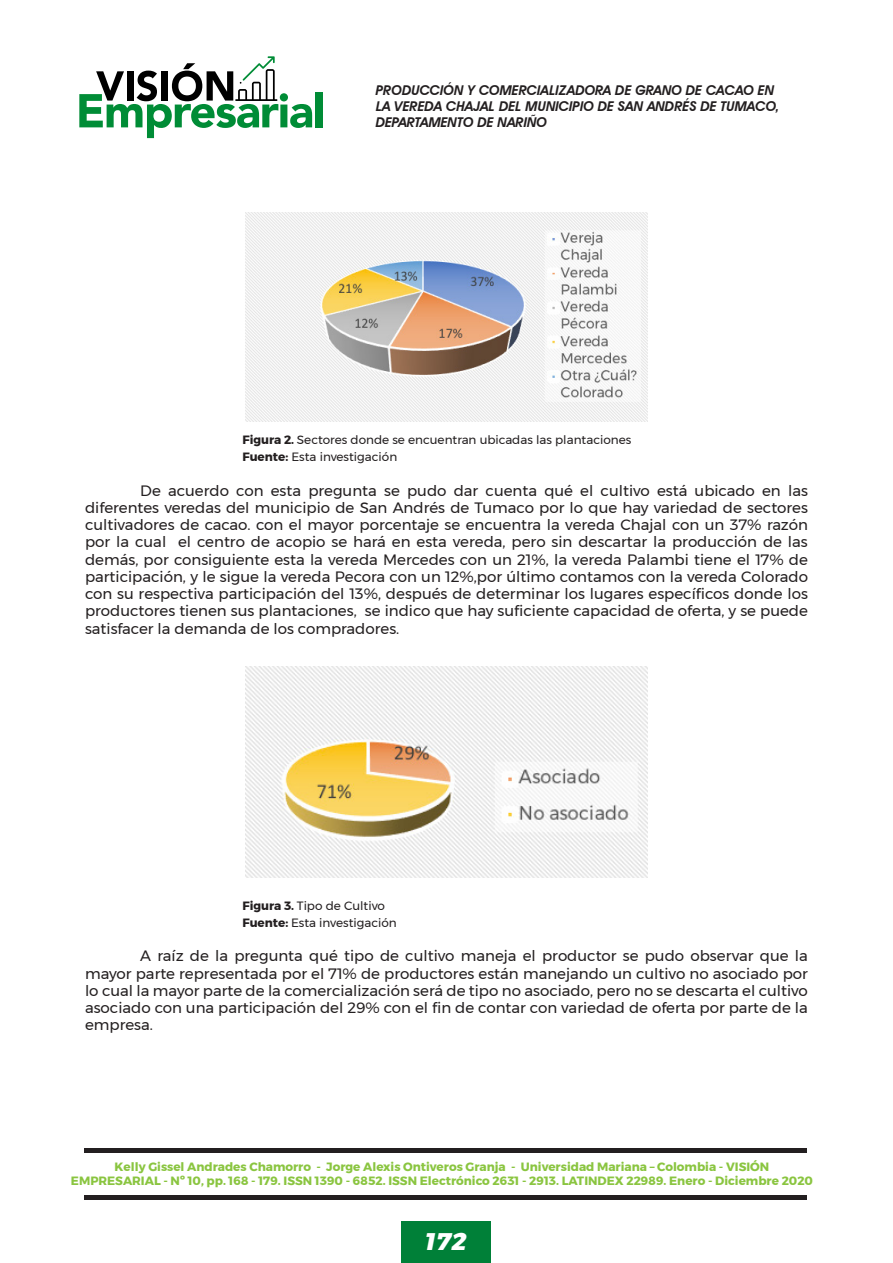
<style>
.page{position:relative;width:893px;height:1263px;background:#fff}
.page>*{position:absolute;margin:0;border:0;box-sizing:border-box;transform-origin:0 0}
.t1{font:italic 800 24px "Montserrat";color:#fff}
.t2{font:15px/17.2px "Montserrat";color:#231f20;text-align:justify}
.t3{font:italic 600 13.5px/16.2px "Avant Garde IT Cby BT";color:#231f20}
.t4{font:700 12px/13.5px "Montserrat";color:#8ac540;text-align:center}
.t5{font:12px "Montserrat";color:#231f20}
.s1{font-weight:700}
</style>
<div class="page">
<div style="left:401px;top:1222px;width:89px;height:41px;background:#008038"></div>
<hr style="left:84px;top:1148px;width:723px;height:4px;background:#231f20">
<hr style="left:84px;top:1195px;width:723px;height:4px;background:#231f20">
<div style="left:315px;top:92px;width:8px;height:35px;background:#008c36"></div>
<svg style="left:79px;top:56px;width:233px;height:82px"></svg>
<img style="left:246px;top:213px;width:401px;height:208px">
<img style="left:246px;top:666px;width:401px;height:211px">
<p class="t3" style="left:376px;top:82px;width:405px">PRODUCCIÓN Y COMERCIALIZADORA DE GRANO DE CACAO EN<br>LA VEREDA CHAJAL DEL MUNICIPIO DE SAN ANDRÉS DE TUMACO,<br>DEPARTAMENTO DE NARIÑO</p>
<p class="t5" style="left:242px;top:430px;width:390px"><span class="s1">Figura 2.</span> Sectores donde se encuentran ubicadas las plantaciones</p>
<p class="t5" style="left:242px;top:448px;width:156px"><span class="s1">Fuente:</span> Esta investigación</p>
<p class="t2" style="left:85px;top:481px;width:724px;text-indent:55px">De acuerdo con esta pregunta se pudo dar cuenta qué el cultivo está ubicado en las diferentes veredas del municipio de San Andrés de Tumaco por lo que hay variedad de sectores cultivadores de cacao. con el mayor porcentaje se encuentra la vereda Chajal con un 37% razón por la cual el centro de acopio se hará en esta vereda, pero sin descartar la producción de las demás, por consiguiente esta la vereda Mercedes con un 21%, la vereda Palambi tiene el 17% de participación, y le sigue la vereda Pecora con un 12%,por último contamos con la vereda Colorado con su respectiva participación del 13%, después de determinar los lugares específicos donde los productores tienen sus plantaciones, se indico que hay suficiente capacidad de oferta, y se puede satisfacer la demanda de los compradores.</p>
<p class="t5" style="left:242px;top:896px;width:144px"><span class="s1">Figura 3.</span> Tipo de Cultivo</p>
<p class="t5" style="left:242px;top:913px;width:156px"><span class="s1">Fuente:</span> Esta investigación</p>
<p class="t2" style="left:85px;top:947px;width:724px;text-indent:55px">A raíz de la pregunta qué tipo de cultivo maneja el productor se pudo observar que la mayor parte representada por el 71% de productores están manejando un cultivo no asociado por lo cual la mayor parte de la comercialización será de tipo no asociado, pero no se descarta el cultivo asociado con una participación del 29% con el fin de contar con variedad de oferta por parte de la empresa.</p>
<p class="t4" style="left:71px;top:1160px;width:744px">Kelly Gissel Andrades Chamorro - Jorge Alexis Ontiveros Granja - Universidad Mariana – Colombia - VISIÓN<br>EMPRESARIAL - Nº 10, pp. 168 - 179. ISSN 1390 - 6852. ISSN Electrónico 2631 - 2913. LATINDEX 22989. Enero - Diciembre 2020</p>
<h1 class="t1" style="left:425px;top:1222px;width:44px">172</h1>
</div>
